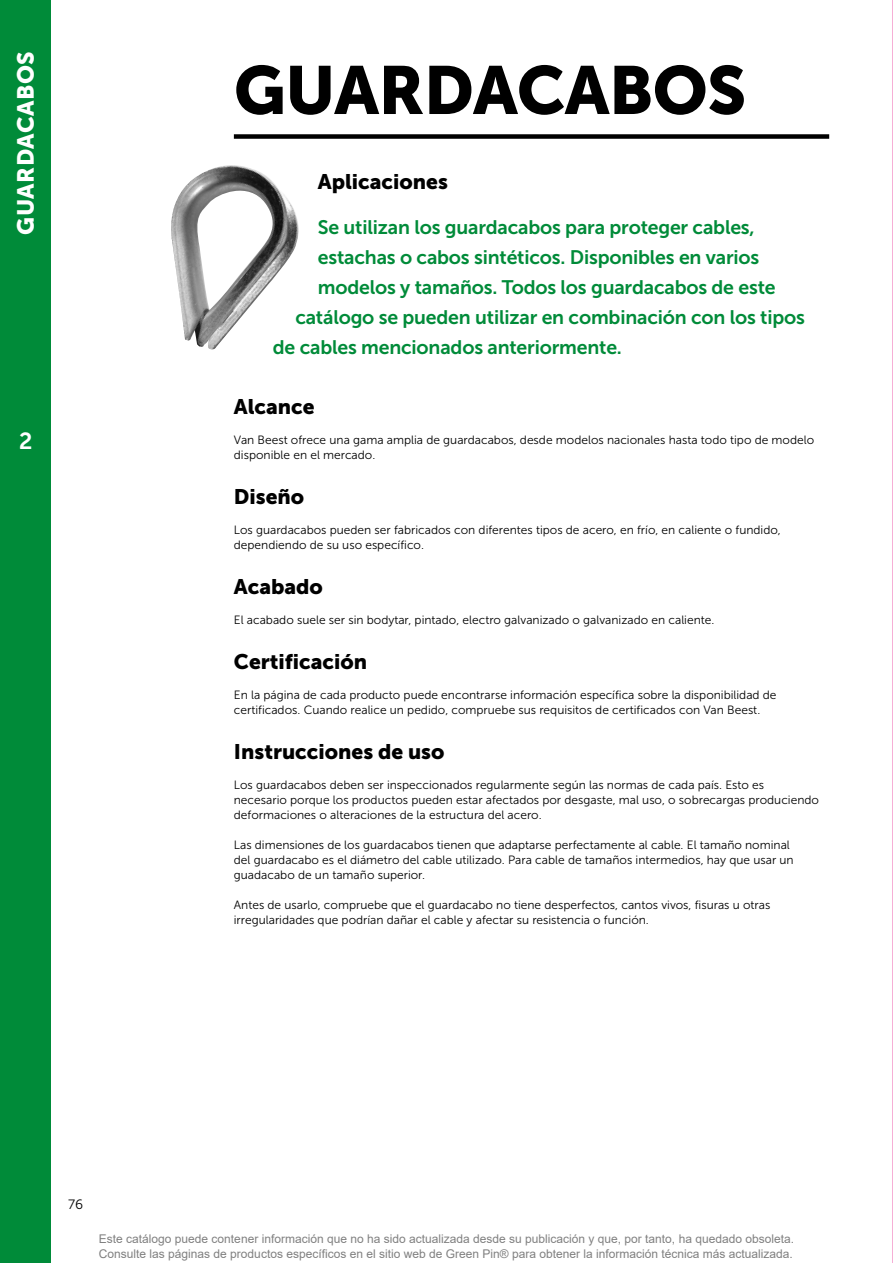
<style>
.page{position:relative;width:893px;height:1263px;background:#fff}
.page>*{position:absolute;margin:0;border:0;box-sizing:border-box;transform-origin:0 0}
.Heading{font:67.5px "Museo Sans 900";letter-spacing:-.01em;color:#000}
.t1{font:23.25px "Museo Sans 900";letter-spacing:.015em;color:#fff}
.t2{font:23.25px "Museo Sans 700";color:#fff}
.Body_Heading{font:21px "Museo Sans 900";color:#000}
.Into{font:19.5px "Museo Sans 700";letter-spacing:-.01em;color:#008b39}
.t3{font:13.5px "Museo Sans 300";color:#000}
.Body{font:12px/15px "Museo Sans 300";color:#000}
.t4{font:12px/14.4px "Arial";color:#808080}
</style>
<div class="page">
<div style="left:0;top:0;width:51px;height:1263px;background:#008b39"></div>
<img style="left:171px;top:165px;width:128px;height:185px">
<div style="left:293px;top:149px;width:51px;height:49px;background:#fff"></div>
<div style="left:234px;top:134px;width:595px;height:5px;background:#000"></div>
<svg style="left:892px;top:0;width:1px;height:1263px"></svg>
<h2 class="t1" style="left:13px;top:234px;width:185px;rotate:-90deg">GUARDACABOS</h2>
<h2 class="t2" style="left:19px;top:428px;width:15px">2</h2>
<p class="Heading" style="left:234px;top:52px;width:514px">GUARDACABOS</p>
<p class="Body_Heading" style="left:318px;top:170px;width:132px">Aplicaciones</p>
<p class="Into" style="left:318px;top:216px;width:438px">Se utilizan los guardacabos para proteger cables,</p>
<p class="Into" style="left:318px;top:246px;width:443px">estachas o cabos sintéticos. Disponibles en varios</p>
<p class="Into" style="left:318px;top:276px;width:459px">modelos y tamaños. Todos los guardacabos de este</p>
<p class="Into" style="left:295px;top:306px;width:511px">catálogo se pueden utilizar en combinación con los tipos</p>
<p class="Into" style="left:273px;top:336px;width:351px">de cables mencionados anteriormente.</p>
<p class="Body_Heading" style="left:234px;top:395px;width:82px">Alcance</p>
<p class="Body" style="left:234px;top:432px;width:582px">Van Beest ofrece una gama amplia de guardacabos, desde modelos nacionales hasta todo tipo de modelo disponible en el mercado.</p>
<p class="Body_Heading" style="left:234px;top:485px;width:72px">Diseño</p>
<p class="Body" style="left:234px;top:522px;width:548px">Los guardacabos pueden ser fabricados con diferentes tipos de acero, en frío, en caliente o fundido, dependiendo de su uso específico.</p>
<p class="Body_Heading" style="left:234px;top:575px;width:91px">Acabado</p>
<p class="Body" style="left:234px;top:612px;width:482px">El acabado suele ser sin bodytar, pintado, electro galvanizado o galvanizado en caliente.</p>
<p class="Body_Heading" style="left:234px;top:650px;width:135px">Certificación</p>
<p class="Body" style="left:234px;top:687px;width:544px">En la página de cada producto puede encontrarse información específica sobre la disponibilidad de certificados. Cuando realice un pedido, compruebe sus requisitos de certificados con Van Beest.</p>
<p class="Body_Heading" style="left:234px;top:740px;width:212px">Instrucciones de uso</p>
<p class="Body" style="left:234px;top:777px;width:587px">Los guardacabos deben ser inspeccionados regularmente según las normas de cada país. Esto es necesario porque los productos pueden estar afectados por desgaste, mal uso, o sobrecargas produciendo deformaciones o alteraciones de la estructura del acero.</p>
<p class="Body" style="left:234px;top:837px;width:561px">Las dimensiones de los guardacabos tienen que adaptarse perfectamente al cable. El tamaño nominal del guardacabo es el diámetro del cable utilizado. Para cable de tamaños intermedios, hay que usar un guadacabo de un tamaño superior.</p>
<p class="Body" style="left:234px;top:897px;width:538px">Antes de usarlo, compruebe que el guardacabo no tiene desperfectos, cantos vivos, fisuras u otras irregularidades que podrían dañar el cable y afectar su resistencia o función.</p>
<p class="t3" style="left:68px;top:1197px;width:17px">76</p>
<p class="t4" style="left:99px;top:1232px;width:697px">Este catálogo puede contener información que no ha sido actualizada desde su publicación y que, por tanto, ha quedado obsoleta.<br>Consulte las páginas de productos específicos en el sitio web de Green Pin® para obtener la información técnica más actualizada.</p>
</div>
